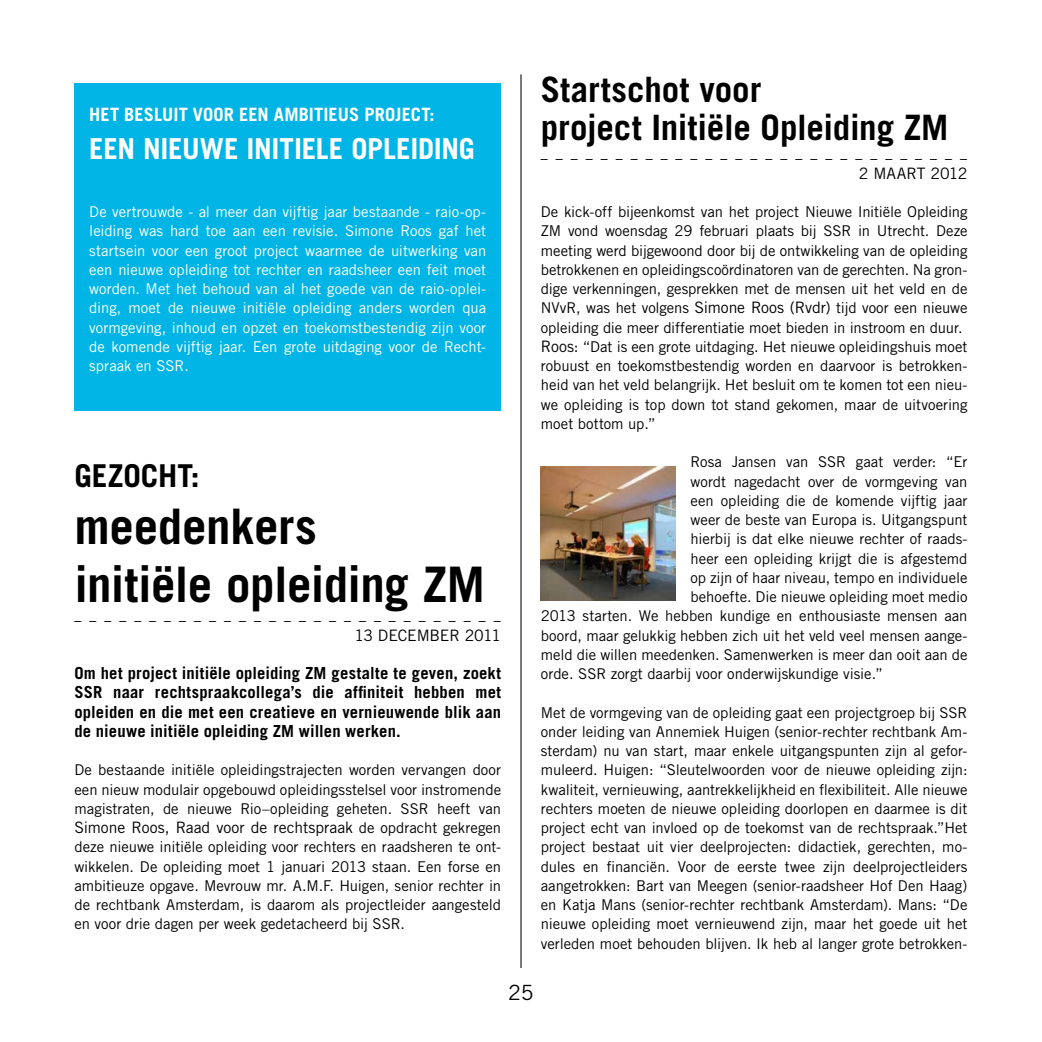
<style>
.page{position:relative;width:1042px;height:1042px;background:#fff}
.page>*{position:absolute;margin:0;border:0;box-sizing:border-box;transform-origin:0 0}
.t1{font:700 49px/57.8px "Trade Gothic LT Std";letter-spacing:-.01em;color:#000}
.t2{font:700 35px/38.5px "Trade Gothic LT Std";letter-spacing:-.005em;color:#000}
.t3{font:700 31.5px "Trade Gothic LT Std";color:#000}
.t4{font:700 28.88px "Trade Gothic LT Std";letter-spacing:-.01em;color:#fff}
.t5{font:21px "Trade Gothic LT Std";color:#000}
.t6{font:19.25px "Mrs Eaves All Petite Caps";color:#000}
.t7{font:700 18.38px "Trade Gothic LT Std";letter-spacing:.005em;color:#fff}
.t8{font:700 16.62px/19.2px "Trade Gothic LT Std";letter-spacing:.005em;color:#000;text-align:justify}
.t9{font:15.75px "Trade Gothic LT Std";letter-spacing:-.005em;color:#000}
.t10{font:14.88px/19.2px "Trade Gothic LT Std";letter-spacing:-.005em;color:#000;text-align:justify}
.t11{font:14.88px/19.2px "Trade Gothic LT Std";letter-spacing:-.005em;color:#fff;text-align:justify}
.s1{font-size:14.88px}
.s2{font-size:15.75px}
</style>
<div class="page">
<hr style="left:520px;top:74px;width:1px;height:894px;background:#000">
<div style="left:74px;top:83px;width:427px;height:327px;background:#00b5e5"></div>
<img style="left:541px;top:466px;width:134px;height:135px">
<p class="t7" style="left:89px;top:103px;width:347px">HET BESLUIT VOOR EEN AMBITIEUS PROJECT:</p>
<h3 class="t4" style="left:89px;top:131px;width:387px">EEN NIEUWE INITIELE OPLEIDING</h3>
<p class="t11" style="left:89px;top:202px;width:398px">De vertrouwde - al meer dan vijftig jaar bestaande - raio-op&shy;leiding was hard toe aan een revisie. Simone Roos gaf het startsein voor een groot project waarmee de uitwerking van een nieuwe opleiding tot rechter en raadsheer een feit moet worden. Met het behoud van al het goede van de raio-oplei&shy;ding, moet de nieuwe initiële opleiding anders worden qua vormgeving, inhoud en opzet en toekomstbestendig zijn voor de komende vijftig jaar. Een grote uitdaging voor de Recht&shy;spraak en SSR.</p>
<h3 class="t3" style="left:74px;top:456px;width:127px">GEZOCHT:</h3>
<h1 class="t1" style="left:74px;top:497px;width:412px">meedenkers<br>initiële opleiding ZM</h1>
<p class="t6" style="left:74px;top:608px;width:428px">_____________________________</p>
<p class="t9" style="left:354px;top:625px;width:148px">13 DECEMBER 2011</p>
<p class="t8" style="left:74px;top:663px;width:428px">Om het project initiële opleiding ZM gestalte te geven, zoekt SSR naar rechtspraakcollega’s die affiniteit hebben met opleiden en die met een creatieve en vernieuwende blik aan de nieuwe initiële opleiding ZM willen werken.</p>
<p class="t10" style="left:74px;top:760px;width:428px">De bestaande initiële opleidingstrajecten worden vervangen door een nieuw modulair opgebouwd opleidingsstelsel voor instromende magistraten, de nieuwe Rio–opleiding geheten. SSR heeft van</p>
<p class="t9" style="left:74px;top:818px;width:428px">Simone Roos, Raad voor de rechtspraak <span class="s1">de opdracht gekregen</span></p>
<p class="t10" style="left:74px;top:837px;width:428px">deze nieuwe initiële opleiding voor rechters en raadsheren te ont&shy;wikkelen. De opleiding moet 1 januari 2013 staan. Een forse en ambitieuze opgave. Mevrouw mr. A.M.F. Huigen, senior rechter in de rechtbank Amsterdam, is daarom als projectleider aangesteld en voor drie dagen per week gedetacheerd bij SSR.</p>
<h2 class="t2" style="left:541px;top:69px;width:409px">Startschot voor<br>project Initiële Opleiding ZM</h2>
<p class="t6" style="left:541px;top:146px;width:428px">_____________________________</p>
<p class="t9" style="left:859px;top:163px;width:110px">2 MAART 2012</p>
<p class="t10" style="left:541px;top:202px;width:428px;text-align:left">De kick-off bijeenkomst van het project Nieuwe Initiële Opleiding ZM vond woensdag 29 februari plaats bij SSR in Utrecht. Deze meeting werd bijgewoond door bij de ontwikkeling van de opleiding betrokkenen en opleidingscoördinatoren van de gerechten. Na gron&shy;dige verkenningen, gesprekken met de mensen uit het veld en de NVvR, was het volgens <span class="s2">Simone Roos (Rvdr)</span> tijd voor een nieuwe opleiding die meer differentiatie moet bieden in instroom en duur.<br><span class="s2">Roos:</span> “Dat is een grote uitdaging. Het nieuwe opleidingshuis moet robuust en toekomstbestendig worden en daarvoor is betrokken&shy;heid van het veld belangrijk. Het besluit om te komen tot een nieu&shy;we opleiding is top down tot stand gekomen, maar de uitvoering moet bottom up.”</p>
<p class="t10" style="left:690px;top:452px;width:279px">Rosa Jansen van SSR gaat verder: “Er</p>
<p class="t10" style="left:690px;top:471px;width:278px">wordt nagedacht over de vormgeving van</p>
<p class="t10" style="left:690px;top:491px;width:278px">een opleiding die de komende vijftig jaar</p>
<p class="t10" style="left:690px;top:510px;width:278px">weer de beste van Europa is. Uitgangspunt</p>
<p class="t10" style="left:690px;top:529px;width:278px">hierbij is dat elke nieuwe rechter of raads-</p>
<p class="t10" style="left:690px;top:548px;width:278px">heer een opleiding krijgt die is afgestemd</p>
<p class="t10" style="left:690px;top:568px;width:278px">op zijn of haar niveau, tempo en individuele</p>
<p class="t10" style="left:690px;top:587px;width:278px">behoefte. Die nieuwe opleiding moet medio</p>
<p class="t10" style="left:541px;top:606px;width:428px">2013 starten. We hebben kundige en enthousiaste mensen aan</p>
<p class="t10" style="left:541px;top:625px;width:428px">boord, maar gelukkig hebben zich uit het veld veel mensen aange-</p>
<p class="t10" style="left:541px;top:645px;width:428px">meld die willen meedenken. Samenwerken is meer dan ooit aan de</p>
<p class="t10" style="left:541px;top:664px;width:343px">orde. SSR zorgt daarbij voor onderwijskundige visie.”</p>
<p class="t10" style="left:541px;top:702px;width:428px">Met de vormgeving van de opleiding gaat een projectgroep bij SSR onder leiding van Annemiek Huigen (senior-rechter rechtbank Am&shy;sterdam) nu van start, maar enkele uitgangspunten zijn al gefor&shy;muleerd. Huigen: “Sleutelwoorden voor de nieuwe opleiding zijn: kwaliteit, vernieuwing, aantrekkelijkheid en flexibiliteit. Alle nieuwe rechters moeten de nieuwe opleiding doorlopen en daarmee is dit project echt van invloed op de toekomst van de rechtspraak.”Het project bestaat uit vier deelprojecten: didactiek, gerechten, mo&shy;dules en financiën. Voor de eerste twee zijn deelprojectleiders aangetrokken: Bart van Meegen (senior-raadsheer Hof Den Haag) en Katja Mans (senior-rechter rechtbank Amsterdam). Mans: “De nieuwe opleiding moet vernieuwend zijn, maar het goede uit het verleden moet behouden blijven. Ik heb al langer grote betrokken-</p>
<h3 class="t5" style="left:508px;top:980px;width:27px">25</h3>
</div>
